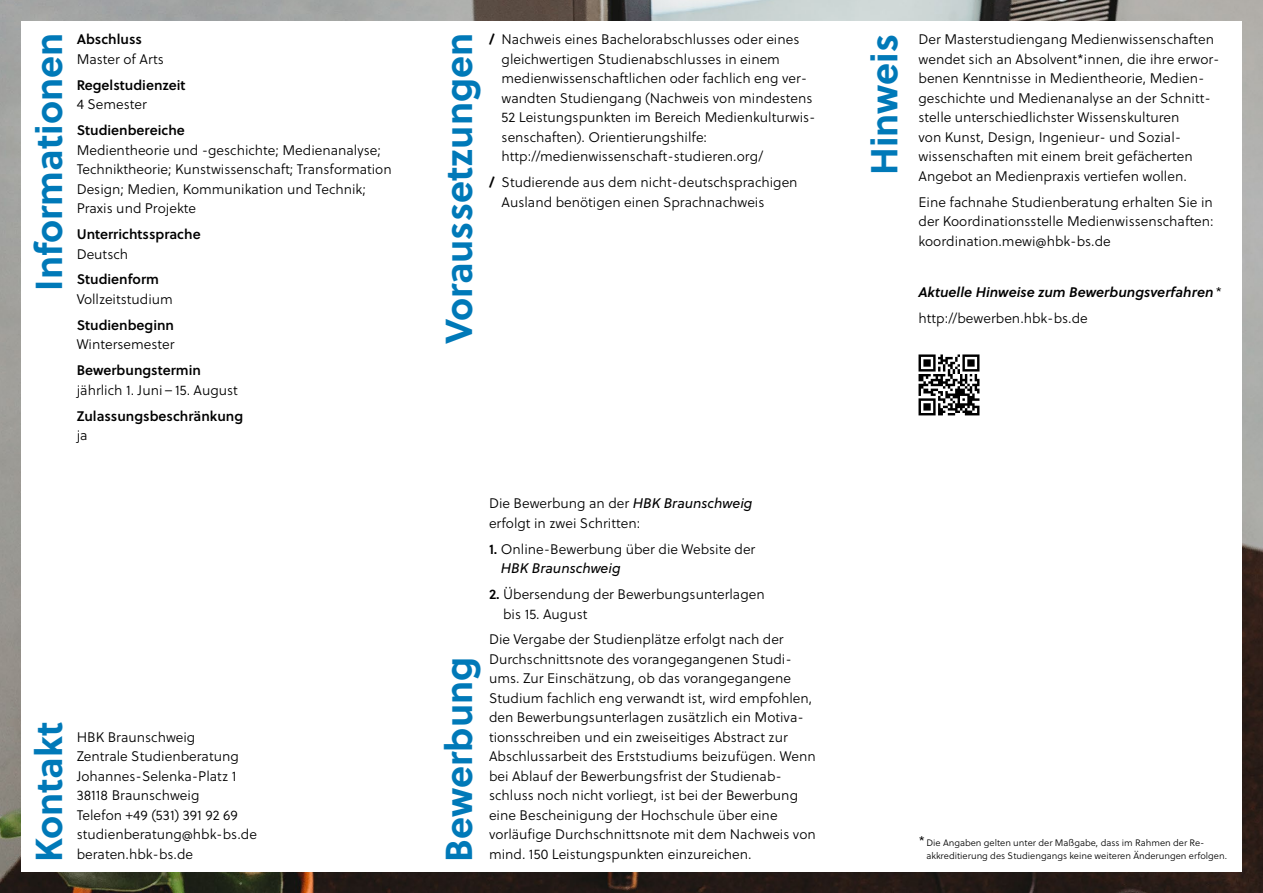
<style>
.page{position:relative;width:1263px;height:893px;background:#fff}
.page>*{position:absolute;margin:0;border:0;box-sizing:border-box;transform-origin:0 0}
.t1{font:700 37.5px "Soleil";color:#0079b8}
.t2{font:300 13.8px/19.5px "Soleil";color:#000}
.t3{font:13.8px "Soleil Sb";color:#000}
.t4{font:italic 13.8px "Soleil Sb";color:#000}
.t5{font:300 9.3px/12.8px "Soleil";color:#000}
.s1{font-weight:700}
.s2{font-weight:400;font-style:italic}
.s3{font-family:"Soleil Sb";font-weight:400}
.s4{font-family:"Soleil";font-weight:300;font-style:normal}
.s5{font-size:13.8px}
</style>
<div class="page">
<img style="left:0;top:0;width:1263px;height:893px">
<div style="left:21px;top:21px;width:1221px;height:851px;background:#fff"></div>
<svg style="left:918px;top:354px;width:61px;height:61px"></svg>
<h1 class="t1" style="left:20px;top:291px;width:259px;rotate:-90deg">Informationen</h1>
<p class="t3" style="left:77px;top:29px;width:67px">Abschluss</p>
<p class="t2" style="left:77px;top:49px;width:89px">Master of Arts</p>
<p class="t3" style="left:77px;top:74px;width:110px">Regelstudienzeit</p>
<p class="t2" style="left:77px;top:95px;width:72px">4 Semester</p>
<p class="t3" style="left:77px;top:120px;width:110px">Studienbereiche</p>
<p class="t2" style="left:77px;top:140px;width:317px">Medientheorie und -geschichte; Medienanalyse; Techniktheorie; Kunstwissenschaft; Transformation Design; Medien, Kommunikation und Technik; Praxis und Projekte</p>
<p class="t3" style="left:77px;top:224px;width:125px">Unterrichtssprache</p>
<p class="t2" style="left:77px;top:244px;width:53px">Deutsch</p>
<p class="t3" style="left:77px;top:269px;width:84px">Studienform</p>
<p class="t2" style="left:77px;top:289px;width:98px">Vollzeitstudium</p>
<p class="t3" style="left:77px;top:314px;width:99px">Studienbeginn</p>
<p class="t2" style="left:77px;top:335px;width:99px">Wintersemester</p>
<p class="t3" style="left:77px;top:360px;width:126px">Bewerbungstermin</p>
<p class="t2" style="left:77px;top:380px;width:163px">jährlich 1. Juni – 15. August</p>
<p class="t3" style="left:77px;top:405px;width:168px">Zulassungsbeschränkung</p>
<p class="t2" style="left:77px;top:425px;width:12px">ja</p>
<h1 class="t1" style="left:20px;top:862px;width:142px;rotate:-90deg">Kontakt</h1>
<p class="t2" style="left:77px;top:727px;width:182px">HBK Braunschweig<br>Zentrale Studienberatung<br>Johannes-Selenka-Platz 1<br>38118 Braunschweig<br>Telefon +49 (531) 391 92 69 studienberatung@hbk-bs.de beraten.hbk-bs.de</p>
<h1 class="t1" style="left:430px;top:344px;width:313px;rotate:-90deg">Voraussetzungen</h1>
<p class="t2" style="left:502px;top:30px;width:316px;text-indent:-13px"><span class="s1">/</span> Nachweis eines Bachelorabschlusses oder eines gleichwertigen Studienabschlusses in einem medienwissenschaftlichen oder fachlich eng ver&shy;wandten Studiengang (Nachweis von mindestens 52 Leistungspunkten im Bereich Medienkulturwis&shy;senschaften). Orientierungshilfe: http://medienwissenschaft-studieren.org/</p>
<p class="t2" style="left:502px;top:172px;width:297px;text-indent:-13px"><span class="s1">/</span> Studierende aus dem nicht-deutschsprachigen<br>Ausland benötigen einen Sprachnachweis</p>
<h1 class="t1" style="left:430px;top:862px;width:206px;rotate:-90deg">Bewerbung</h1>
<p class="t2" style="left:489px;top:494px;width:265px">Die Bewerbung an der <span class="s2">HBK Braunschweig </span>erfolgt in zwei Schritten:</p>
<p class="t2" style="left:501px;top:539px;width:256px;text-indent:-12px"><span class="s3">1.</span> Online-Bewerbung über die Website der<br><span class="s2">HBK Braunschweig</span></p>
<p class="t2" style="left:503px;top:584px;width:263px;text-indent:-14px"><span class="s3">2.</span> Übersendung der Bewerbungsunterlagen bis 15. August</p>
<p class="t2" style="left:489px;top:630px;width:328px">Die Vergabe der Studienplätze erfolgt nach der Durchschnittsnote des vorangegangenen Studi&shy;ums. Zur Einschätzung, ob das vorangegangene Studium fachlich eng verwandt ist, wird empfohlen, den Bewerbungsunterlagen zusätzlich ein Motiva&shy;tionsschreiben und ein zweiseitiges Abstract zur Abschlussarbeit des Erststudiums beizufügen. Wenn bei Ablauf der Bewerbungsfrist der Studienab&shy;schluss noch nicht vorliegt, ist bei der Bewerbung eine Bescheinigung der Hochschule über eine vorläufige Durchschnittsnote mit dem Nachweis von mind. 150 Leistungspunkten einzureichen.</p>
<h1 class="t1" style="left:855px;top:175px;width:142px;rotate:-90deg">Hinweis</h1>
<p class="t2" style="left:918px;top:30px;width:303px">Der Masterstudiengang Medienwissenschaften wendet sich an Absolvent*innen, die ihre erwor&shy;benen Kenntnisse in Medientheorie, Medien&shy;geschichte und Medienanalyse an der Schnitt&shy;stelle unterschiedlichster Wissenskulturen<br>von Kunst, Design, Ingenieur- und Sozial&shy;wissenschaften mit einem breit gefächerten Angebot an Medienpraxis vertiefen wollen.</p>
<p class="t2" style="left:918px;top:192px;width:297px;text-align:justify">Eine fachnahe Studienberatung erhalten Sie in der Koordinationsstelle Medienwissenschaften: koordination.mewi@hbk-bs.de</p>
<p class="t4" style="left:918px;top:282px;width:305px">Aktuelle Hinweise zum Bewerbungsverfahren <span class="s4">*</span></p>
<p class="t2" style="left:918px;top:309px;width:171px">http://bewerben.hbk-bs.de</p>
<p class="t5" style="left:926px;top:836px;width:302px;text-indent:-8px"><span class="s5">*</span>Die Angaben gelten unter der Maßgabe, dass im Rahmen der Re&shy;akkreditierung des Studiengangs keine weiteren Änderungen erfolgen.</p>
</div>
